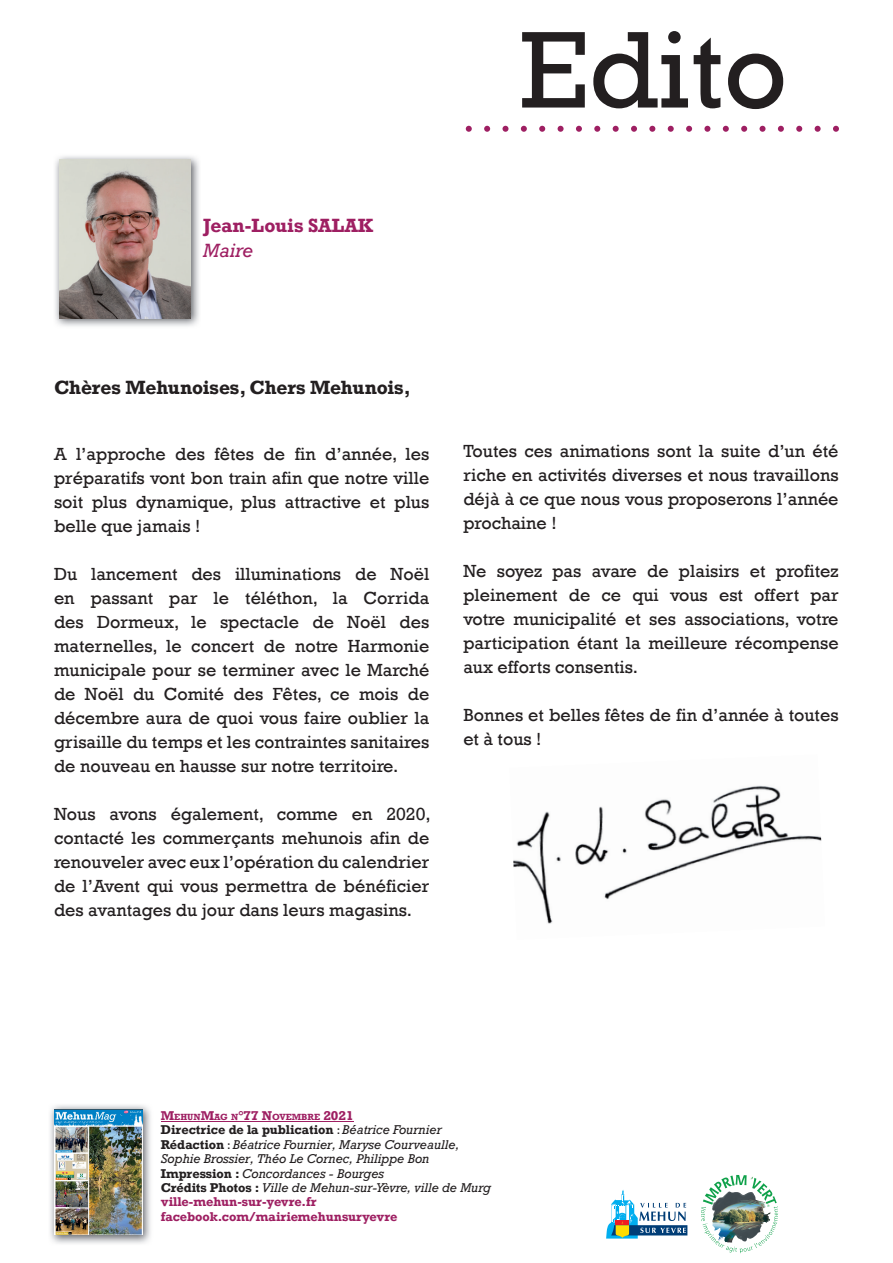
<style>
.page{position:relative;width:893px;height:1263px;background:#fff}
.page>*{position:absolute;margin:0;border:0;box-sizing:border-box;transform-origin:0 0}
.t1{font:111px "Rockwell";color:#231f20}
.t2{font:18px/24px "Rockwell";color:#231f20;text-align:justify}
.t3{font:700 18px "Rockwell";letter-spacing:-.01em;color:#231f20}
.t4{font:700 18px "Rockwell";color:#9e1f62}
.t5{font:italic 18px "Rockwell";color:#9e1f62}
.t6{font:italic 12px/14.4px "Rockwell";color:#231f20}
.t7{font:700 8.4px "Rockwell";color:#9e1f62}
.s1{font-size:12px}
.s2{font-weight:700;font-style:normal}
.s3{font-style:normal}
.s4{font-weight:700;font-style:normal;color:#9e1f62}
</style>
<div class="page">
<hr style="left:161px;top:1121px;width:193px;height:1px;background:#9e1f62">
<img style="left:50px;top:1105px;width:101px;height:139px">
<img style="left:54px;top:1109px;width:89px;height:126px">
<svg style="left:606px;top:1189px;width:81px;height:49px"></svg>
<img style="left:701px;top:1175px;width:77px;height:78px">
<img style="left:55px;top:156px;width:144px;height:170px">
<img style="left:60px;top:160px;width:130px;height:158px">
<svg style="left:466px;top:126px;width:373px;height:6px"></svg>
<img style="left:513px;top:785px;width:309px;height:139px">
<p class="t4" style="left:203px;top:220px;width:172px">Jean-Louis SALAK</p>
<p class="t5" style="left:203px;top:245px;width:51px">Maire</p>
<h1 class="t1" style="left:519px;top:3px;width:270px">Edito</h1>
<p class="t3" style="left:54px;top:381px;width:358px">Chères Mehunoises, Chers Mehunois,</p>
<p class="t2" style="left:54px;top:441px;width:377px">A l’approche des fêtes de fin d’année, les préparatifs vont bon train afin que notre ville soit plus dynamique, plus attractive et plus belle que jamais !</p>
<p class="t2" style="left:54px;top:561px;width:377px">Du lancement des illuminations de Noël en passant par le téléthon, la Corrida des Dormeux, le spectacle de Noël des maternelles, le concert de notre Harmonie municipale pour se terminer avec le Marché de Noël du Comité des Fêtes, ce mois de décembre aura de quoi vous faire oublier la grisaille du temps et les contraintes sanitaires de nouveau en hausse sur notre territoire.</p>
<p class="t2" style="left:54px;top:801px;width:378px">Nous avons également, comme en 2020, contacté les commerçants mehunois afin de renouveler avec eux l’opération du calendrier de l’Avent qui vous permettra de bénéficier des avantages du jour dans leurs magasins.</p>
<p class="t2" style="left:463px;top:439px;width:377px">Toutes ces animations sont la suite d’un été riche en activités diverses et nous travaillons déjà à ce que nous vous proposerons l’année prochaine !</p>
<p class="t2" style="left:463px;top:559px;width:377px">Ne soyez pas avare de plaisirs et profitez pleinement de ce qui vous est offert par votre municipalité et ses associations, votre participation étant la meilleure récompense aux efforts consentis.</p>
<p class="t2" style="left:463px;top:703px;width:377px">Bonnes et belles fêtes de fin d’année à toutes et à tous !</p>
<p class="t7" style="left:161px;top:1114px;width:194px"><span class="s1">M</span>EHUN<span class="s1">M</span>AG N<span class="s1">°77 N</span>OVEMBRE <span class="s1">2021</span></p>
<p class="t6" style="left:161px;top:1125px;width:332px"><span class="s2">Directrice de la publication</span> <span class="s3">:</span> Béatrice Fournier <span class="s2">Rédaction</span> <span class="s3">:</span> Béatrice Fournier, Maryse Courveaulle, Sophie Brossier, Théo Le Cornec, Philippe Bon <span class="s2">Impression :</span> Concordances - Bourges<br><span class="s2">Crédits Photos :</span> Ville de Mehun-sur-Yèvre, ville de Murg <span class="s4">ville-mehun-sur-yevre.fr facebook.com/mairiemehunsuryevre</span></p>
</div>
